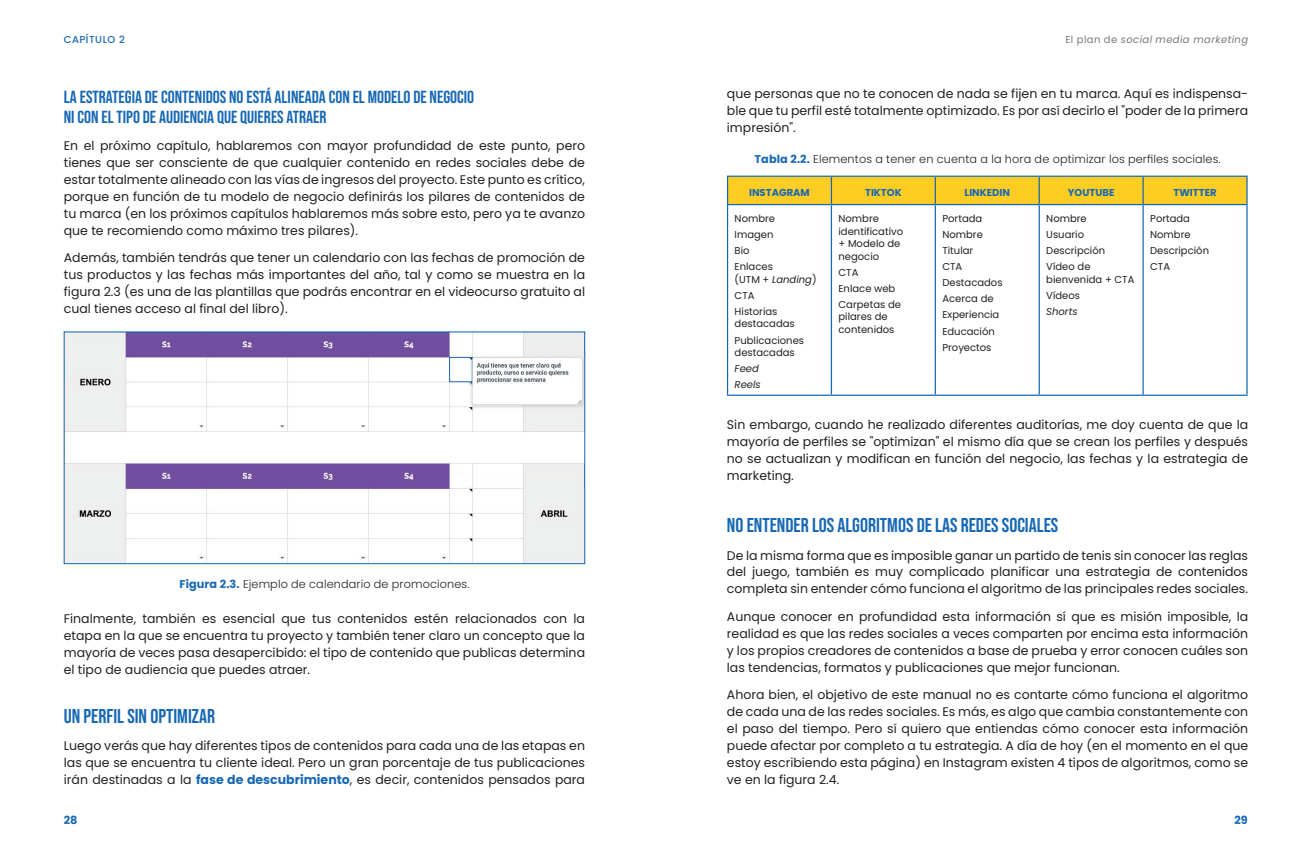
<style>
.page{position:relative;width:1312px;height:851px;background:#fff}
.page>*{position:absolute;margin:0;border:0;box-sizing:border-box;transform-origin:0 0}
.t1{font:700 20px "Bebas Neue Pro";color:#1768b4}
.t2{font:700 17.5px/20px "Bebas Neue Pro";color:#1768b4}
.t3{font:12.5px/16.9px "Poppins";color:#231f20;text-align:justify}
.t4{font:300 11.25px "Poppins";letter-spacing:.01em;color:#231f20}
.t5{font:700 11.25px "Poppins";color:#1768b4}
.t6{font:10px/16px "Poppins";color:#231f20}
.t7{font:700 10px "Poppins";color:#1768b4}
.t8{font:italic 10px "Poppins";letter-spacing:.04em;color:#76787b}
.t9{font:italic 10px/16px "Poppins";color:#231f20}
.t10{font:500 10px "Poppins";letter-spacing:.05em;color:#1768b4}
.s1{font-weight:700;color:#1768b4}
.s2{font-style:normal}
.s3{font-style:italic}
</style>
<div class="page">
<img style="left:66px;top:333px;width:517px;height:229px">
<div style="left:64px;top:331px;width:521px;height:233px;border:1px solid #1768b4"></div>
<hr style="left:726px;top:175px;width:105px;height:2px;background:#1768b4">
<hr style="left:726px;top:177px;width:2px;height:27px;background:#1768b4">
<hr style="left:831px;top:175px;width:104px;height:2px;background:#1768b4">
<hr style="left:935px;top:175px;width:103px;height:2px;background:#1768b4">
<hr style="left:1038px;top:175px;width:104px;height:2px;background:#1768b4">
<hr style="left:1142px;top:175px;width:105px;height:2px;background:#1768b4">
<svg style="left:727px;top:176px;width:519px;height:28px;background:#f4c829"></svg>
<hr style="left:1245px;top:177px;width:2px;height:27px;background:#1768b4">
<hr style="left:726px;top:204px;width:105px;height:1px;background:#1768b4">
<hr style="left:726px;top:205px;width:2px;height:189px;background:#1768b4">
<hr style="left:831px;top:204px;width:104px;height:1px;background:#1768b4">
<hr style="left:830px;top:205px;width:1px;height:189px;background:#1768b4">
<hr style="left:935px;top:204px;width:103px;height:1px;background:#1768b4">
<hr style="left:934px;top:205px;width:1px;height:189px;background:#1768b4">
<hr style="left:1038px;top:204px;width:104px;height:1px;background:#1768b4">
<hr style="left:1038px;top:205px;width:1px;height:189px;background:#1768b4">
<hr style="left:1142px;top:204px;width:105px;height:1px;background:#1768b4">
<hr style="left:1142px;top:205px;width:1px;height:189px;background:#1768b4">
<hr style="left:1245px;top:205px;width:2px;height:189px;background:#1768b4">
<hr style="left:726px;top:394px;width:105px;height:2px;background:#1768b4">
<hr style="left:831px;top:394px;width:104px;height:2px;background:#1768b4">
<hr style="left:935px;top:394px;width:103px;height:2px;background:#1768b4">
<hr style="left:1038px;top:394px;width:104px;height:2px;background:#1768b4">
<hr style="left:1142px;top:394px;width:105px;height:2px;background:#1768b4">
<p class="t10" style="left:64px;top:34px;width:62px">CAPÍTULO 2</p>
<h2 class="t2" style="left:64px;top:86px;width:412px">LA ESTRATEGIA DE CONTENIDOS NO ESTÁ ALINEADA CON EL MODELO DE NEGOCIO<br>NI CON EL TIPO DE AUDIENCIA QUE QUIERES ATRAER</h2>
<p class="t3" style="left:64px;top:137px;width:522px">En el próximo capítulo, hablaremos con mayor profundidad de este punto, pero tienes que ser consciente de que cualquier contenido en redes sociales debe de estar totalmente alineado con las vías de ingresos del proyecto. Este punto es crítico, porque en función de tu modelo de negocio definirás los pilares de contenidos de tu marca (en los próximos capítulos hablaremos más sobre esto, pero ya te avanzo que te recomiendo como máximo tres pilares).</p>
<p class="t3" style="left:64px;top:249px;width:522px">Además, también tendrás que tener un calendario con las fechas de promoción de tus productos y las fechas más importantes del año, tal y como se muestra en la figura 2.3 (es una de las plantillas que podrás encontrar en el videocurso gratuito al cual tienes acceso al final del libro).</p>
<p class="t4" style="left:179px;top:578px;width:291px"><span class="s1">Figura 2.3.</span> Ejemplo de calendario de promociones.</p>
<p class="t3" style="left:64px;top:610px;width:522px">Finalmente, también es esencial que tus contenidos estén relacionados con la etapa en la que se encuentra tu proyecto y también tener claro un concepto que la mayoría de veces pasa desapercibido: el tipo de contenido que publicas determina el tipo de audiencia que puedes atraer.</p>
<h1 class="t1" style="left:64px;top:704px;width:153px">UN PERFIL SIN OPTIMIZAR</h1>
<p class="t3" style="left:64px;top:737px;width:522px">Luego verás que hay diferentes tipos de contenidos para cada una de las etapas en las que se encuentra tu cliente ideal. Pero un gran porcentaje de tus publicaciones irán destinadas a la <span class="s1">fase de descubrimiento</span>, es decir, contenidos pensados para</p>
<p class="t8" style="left:1065px;top:34px;width:184px"><span class="s2">El plan de</span> social media marketing</p>
<p class="t3" style="left:726px;top:85px;width:522px">que personas que no te conocen de nada se fijen en tu marca. Aquí es indispensa&shy;ble que tu perfil esté totalmente optimizado. Es por así decirlo el "poder de la primera impresión".</p>
<p class="t4" style="left:754px;top:153px;width:467px"><span class="s1">Tabla 2.2.</span> Elementos a tener en cuenta a la hora de optimizar los perfiles sociales.</p>
<p class="t7" style="left:749px;top:186px;width:62px">INSTAGRAM</p>
<p class="t7" style="left:864px;top:186px;width:38px">TIKTOK</p>
<p class="t7" style="left:964px;top:186px;width:47px">LINKEDIN</p>
<p class="t7" style="left:1067px;top:186px;width:48px">YOUTUBE</p>
<p class="t7" style="left:1173px;top:186px;width:45px">TWITTER</p>
<p class="t6" style="left:734px;top:211px;width:42px">Nombre<br>Imagen<br>Bio<br>Enlaces</p>
<p class="t6" style="left:734px;top:271px;width:83px">(UTM + <span class="s3">Landing</span>)<br>CTA<br>Historias</p>
<p class="t6" style="left:734px;top:316px;width:71px">destacadas<br>Publicaciones</p>
<p class="t6" style="left:734px;top:344px;width:62px">destacadas</p>
<p class="t9" style="left:734px;top:360px;width:28px">Feed<br>Reels</p>
<p class="t6" style="left:1149px;top:210px;width:60px">Portada<br>Nombre<br>Descripción<br>CTA</p>
<p class="t6" style="left:942px;top:211px;width:62px">Portada<br>Nombre<br>Titular<br>CTA<br>Destacados<br>Acerca de<br>Experiencia<br>Educación<br>Proyectos</p>
<p class="t6" style="left:1046px;top:211px;width:60px">Nombre<br>Usuario<br>Descripción<br>Vídeo de</p>
<p class="t6" style="left:838px;top:212px;width:66px;line-height:12.5px">Nombre identificativo + Modelo de negocio</p>
<p class="t6" style="left:838px;top:264px;width:64px">CTA<br>Enlace web<br>Carpetas de</p>
<p class="t6" style="left:838px;top:310px;width:57px;line-height:12.5px">pilares de contenidos</p>
<p class="t6" style="left:1046px;top:271px;width:90px">bienvenida + CTA<br>Vídeos</p>
<p class="t9" style="left:1046px;top:303px;width:33px">Shorts</p>
<p class="t3" style="left:726px;top:416px;width:522px">Sin embargo, cuando he realizado diferentes auditorías, me doy cuenta de que la mayoría de perfiles se "optimizan" el mismo día que se crean los perfiles y después no se actualizan y modifican en función del negocio, las fechas y la estrategia de marketing.</p>
<h1 class="t1" style="left:726px;top:513px;width:333px">NO ENTENDER LOS ALGORITMOS DE LAS REDES SOCIALES</h1>
<p class="t3" style="left:726px;top:546px;width:522px">De la misma forma que es imposible ganar un partido de tenis sin conocer las reglas del juego, también es muy complicado planificar una estrategia de contenidos completa sin entender cómo funciona el algoritmo de las principales redes sociales.</p>
<p class="t3" style="left:726px;top:608px;width:522px">Aunque conocer en profundidad esta información sí que es misión imposible, la realidad es que las redes sociales a veces comparten por encima esta información y los propios creadores de contenidos a base de prueba y error conocen cuáles son las tendencias, formatos y publicaciones que mejor funcionan.</p>
<p class="t3" style="left:726px;top:686px;width:522px">Ahora bien, el objetivo de este manual no es contarte cómo funciona el algoritmo de cada una de las redes sociales. Es más, es algo que cambia constantemente con el paso del tiempo. Pero sí quiero que entiendas cómo conocer esta información puede afectar por completo a tu estrategia. A día de hoy (en el momento en el que estoy escribiendo esta página) en Instagram existen 4 tipos de algoritmos, como se ve en la figura 2.4.</p>
<p class="t5" style="left:64px;top:813px;width:15px">28</p>
<p class="t5" style="left:1234px;top:813px;width:15px">29</p>
</div>
